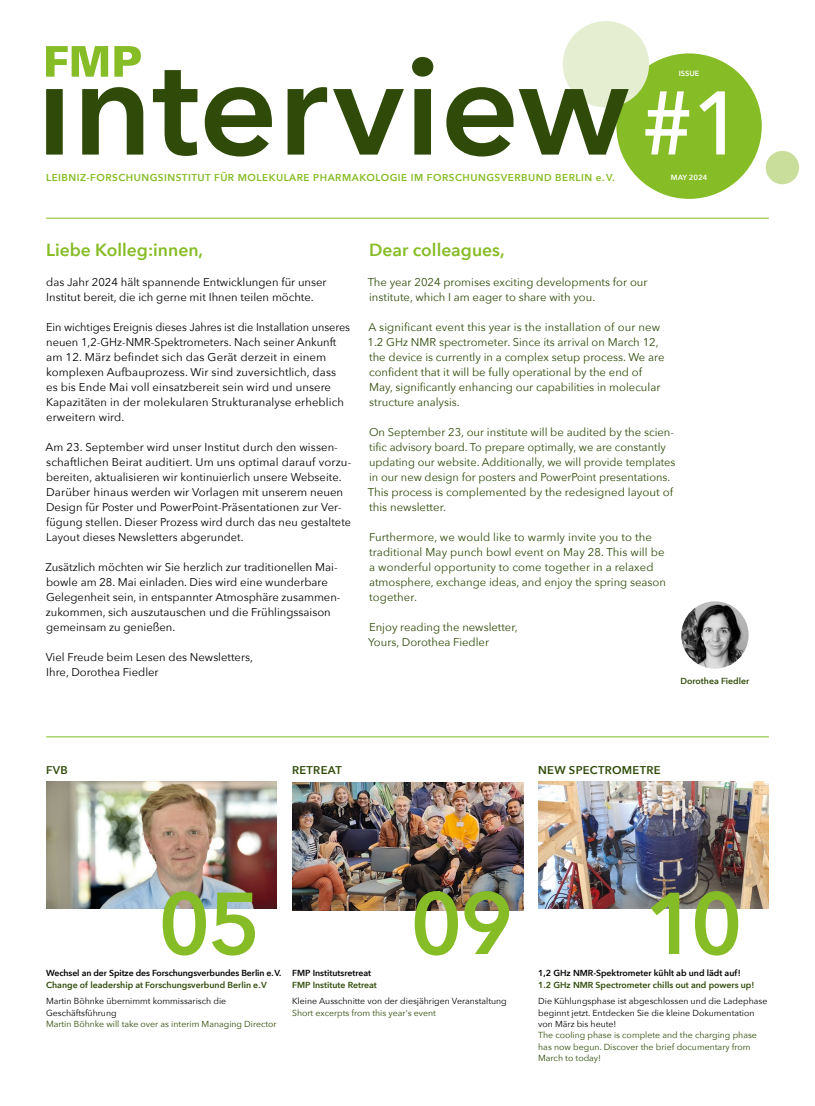
<style>
.page{position:relative;width:815px;height:1106px;background:#fff}
.page>*{position:absolute;margin:0;border:0;box-sizing:border-box;transform-origin:0 0}
.t1{font:500 89.12px "Avenir Next";color:#fff}
.t2{font:600 86.62px "Avenir Next";color:#86bc25}
.Subheadline_1_DE{font:600 17.5px "Avenir Next";color:#86bc25}
.Copy_DE{font:11.25px/15px "Avenir Next";color:#000}
.Copy_EN{font:11.25px/15px "Avenir Next";color:#304b09}
.Subheadline_2_DE_Kopie{font:600 11.25px "Avenir Next";letter-spacing:.025em;color:#304b09}
.t3{font:600 10px "Avenir Next";letter-spacing:.05em;color:#86bc25}
.BU_Regular_DE{font:8.75px/11.2px "Avenir Next";color:#000}
.BU_Regular_DE-2{font:8.75px/11.2px "Avenir Next";color:#304b09}
.BU_Regular_DE-3{font:600 8.75px/11.2px "Avenir Next";letter-spacing:-.01em;color:#000}
.Copy_DE-2{font:600 8.75px "Avenir Next";color:#304b09}
.Copy_DE-3{font:600 8.75px "Avenir Next";color:#000}
.BU_DemiBold_DE{font:600 8.75px "Avenir Next";color:#304b09}
.t4{font:600 7.5px "Avenir Next";color:#fff}
.s1{color:#304b09}
</style>
<div class="page">
<img style="left:46px;top:781px;width:231px;height:128px">
<img style="left:538px;top:781px;width:231px;height:128px">
<img style="left:681px;top:601px;width:68px;height:67px;border-radius:34px">
<div style="left:766px;top:151px;width:33px;height:33px;background:#c9de9b;border-radius:50%"></div>
<div style="left:616px;top:53px;width:146px;height:146px;background:#86bc25;border-radius:50%"></div>
<div style="left:563px;top:21px;width:86px;height:86px;background:#e5eed0;border-radius:50%"></div>
<svg style="left:46px;top:46px;width:95px;height:11px"></svg>
<svg style="left:46px;top:57px;width:583px;height:99px"></svg>
<hr style="left:46px;top:218px;width:723px;height:1px;background:#86bc25">
<hr style="left:46px;top:736px;width:723px;height:1px;background:#86bc25">
<img style="left:292px;top:782px;width:231px;height:128px">
<p class="t4" style="left:679px;top:67px;width:22px">ISSUE</p>
<p class="t3" style="left:46px;top:169px;width:570px">LEIBNIZ-FORSCHUNGSINSTITUT FÜR MOLEKULARE PHARMAKOLOGIE IM FORSCHUNGSVERBUND BERLIN e.V.</p>
<p class="t1" style="left:642px;top:48px;width:104px">#1</p>
<p class="t4" style="left:671px;top:170px;width:38px">MAY 2024</p>
<p class="Subheadline_1_DE" style="left:46px;top:235px;width:158px">Liebe Kolleg:innen,</p>
<p class="Copy_DE" style="left:46px;top:274px;width:282px">das Jahr 2024 hält spannende Entwicklungen für unser<br>Institut bereit, die ich gerne mit Ihnen teilen möchte.</p>
<p class="Copy_DE" style="left:46px;top:319px;width:305px">Ein wichtiges Ereignis dieses Jahres ist die Installation unseres neuen 1,2-GHz-NMR-Spektrometers. Nach seiner Ankunft am 12. März befindet sich das Gerät derzeit in einem komplexen Aufbauprozess. Wir sind zuversichtlich, dass es bis Ende Mai voll einsatzbereit sein wird und unsere Kapazitäten in der molekularen Strukturanalyse erheblich erweitern wird.</p>
<p class="Copy_DE" style="left:46px;top:439px;width:307px">Am 23. September wird unser Institut durch den wissen&shy;schaftlichen Beirat auditiert. Um uns optimal darauf vorzu&shy;bereiten, aktualisieren wir kontinuierlich unsere Webseite.<br>Darüber hinaus werden wir Vorlagen mit unserem neuen Design für Poster und PowerPoint-Präsentationen zur Ver&shy;fügung stellen. Dieser Prozess wird durch das neu gestaltete Layout dieses Newsletters abgerundet.</p>
<p class="Copy_DE" style="left:45px;top:559px;width:297px">Zusätzlich möchten wir Sie herzlich zur traditionellen Mai&shy;bowle am 28. Mai einladen. Dies wird eine wunderbare Gelegenheit sein, in entspannter Atmosphäre zusammen&shy;zukommen, sich auszutauschen und die Frühlingssaison gemeinsam zu genießen.</p>
<p class="Copy_DE" style="left:46px;top:649px;width:209px">Viel Freude beim Lesen des Newsletters,</p>
<p class="Copy_DE" style="left:46px;top:664px;width:114px">Ihre, Dorothea Fiedler</p>
<p class="Subheadline_1_DE" style="left:369px;top:235px;width:137px">Dear colleagues,</p>
<p class="Copy_EN" style="left:368px;top:274px;width:281px">The year 2024 promises exciting developments for our institute, which I am eager to share with you.</p>
<p class="Copy_EN" style="left:368px;top:319px;width:298px">A significant event this year is the installation of our new 1.2 GHz NMR spectrometer. Since its arrival on March 12, the device is currently in a complex setup process. We are confident that it will be fully operational by the end of May, significantly enhancing our capabilities in molecular structure analysis.</p>
<p class="Copy_EN" style="left:368px;top:424px;width:309px">On September 23, our institute will be audited by the scien&shy;tific advisory board. To prepare optimally, we are constantly updating our website. Additionally, we will provide templates in our new design for posters and PowerPoint presentations.<br>This process is complemented by the redesigned layout of this newsletter.</p>
<p class="Copy_EN" style="left:369px;top:529px;width:298px">Furthermore, we would like to warmly invite you to the traditional May punch bowl event on May 28. This will be a wonderful opportunity to come together in a relaxed atmosphere, exchange ideas, and enjoy the spring season together.</p>
<p class="Copy_EN" style="left:369px;top:619px;width:150px">Enjoy reading the newsletter,</p>
<p class="Copy_EN" style="left:368px;top:634px;width:122px">Yours, Dorothea Fiedler</p>
<p class="BU_DemiBold_DE" style="left:681px;top:673px;width:70px">Dorothea Fiedler</p>
<p class="Subheadline_2_DE_Kopie" style="left:46px;top:760px;width:23px">FVB</p>
<p class="Subheadline_2_DE_Kopie" style="left:292px;top:760px;width:51px">RETREAT</p>
<p class="Subheadline_2_DE_Kopie" style="left:538px;top:760px;width:124px">NEW SPECTROMETRE</p>
<p class="t2" style="left:158px;top:849px;width:105px">05</p>
<p class="t2" style="left:410px;top:849px;width:105px">09</p>
<p class="t2" style="left:645px;top:849px;width:100px">10</p>
<p class="BU_Regular_DE-3" style="left:46px;top:967px;width:237px">Wechsel an der Spitze des Forschungsverbundes Berlin e.V.<br><span class="s1">Change of leadership at Forschungsverbund Berlin e.V</span></p>
<p class="BU_Regular_DE" style="left:46px;top:995px;width:232px">Martin Böhnke übernimmt kommissarisch die<br>Geschäftsführung<br><span class="s1">Martin Böhnke will take over as interim Managing Director</span></p>
<p class="Copy_DE-3" style="left:292px;top:965px;width:81px">FMP Institutsretreat</p>
<p class="Copy_DE-2" style="left:292px;top:977px;width:86px">FMP Institute Retreat</p>
<p class="BU_Regular_DE" style="left:292px;top:995px;width:216px">Kleine Ausschnitte von der diesjährigen Veranstaltung</p>
<p class="BU_Regular_DE-2" style="left:292px;top:1006px;width:145px">Short excerpts from this year‘s event</p>
<p class="Copy_DE-3" style="left:538px;top:965px;width:204px">1,2 GHz NMR-Spektrometer kühlt ab und lädt auf!</p>
<p class="Copy_DE-2" style="left:538px;top:977px;width:218px">1.2 GHz NMR Spectrometer chills out and powers up!</p>
<p class="BU_Regular_DE" style="left:538px;top:995px;width:231px">Die Kühlungsphase ist abgeschlossen und die Ladephase beginnt jetzt. Entdecken Sie die kleine Dokumentation von März bis heute!</p>
<p class="BU_Regular_DE-2" style="left:538px;top:1029px;width:220px">The cooling phase is complete and the charging phase has now begun. Discover the brief documentary from<br>March to today!</p>
</div>
